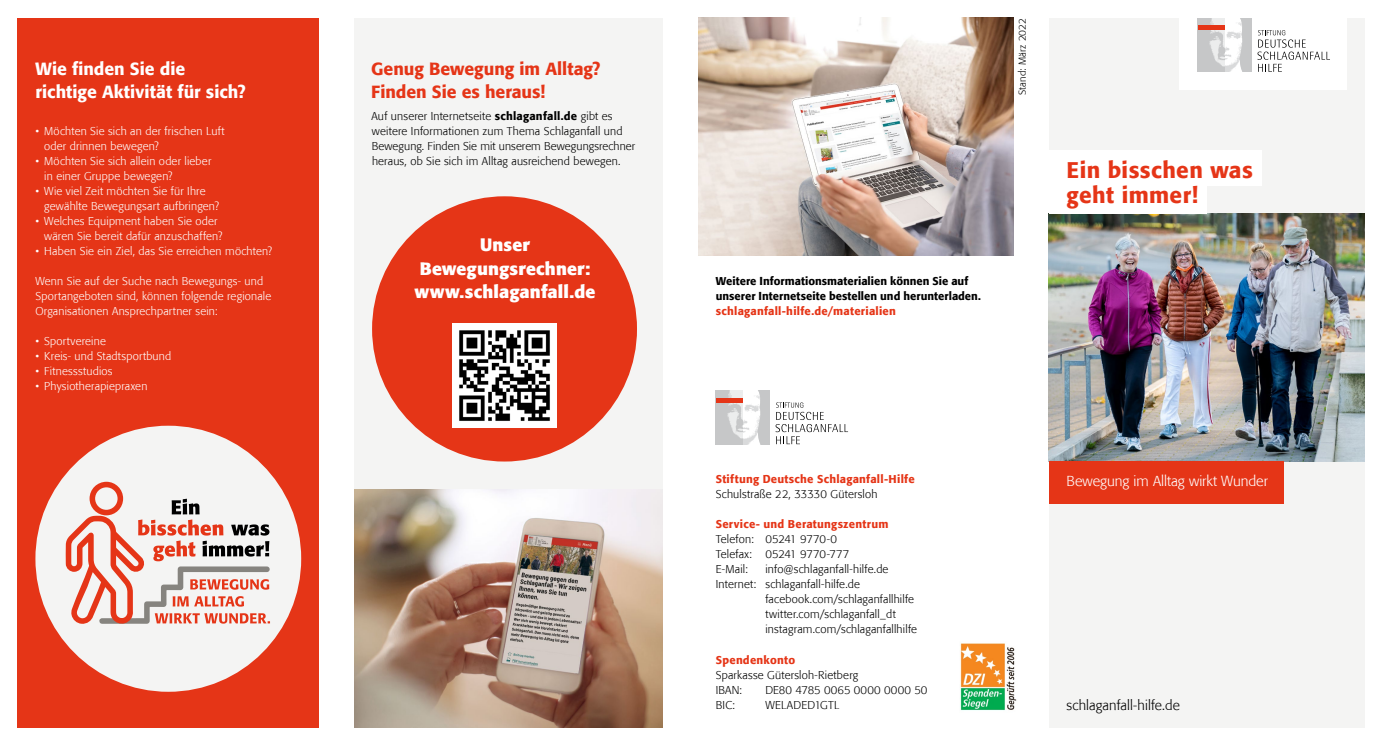
<style>
.page{position:relative;width:1382px;height:745px;background:#fff}
.page>*{position:absolute;margin:0;border:0;box-sizing:border-box;transform-origin:0 0}
.t1{font:500 22.5px/25px "Formata";letter-spacing:.02em;color:#e53517}
.t2{font:700 17.62px/23.4px "Formata";letter-spacing:.005em;color:#fff;text-align:center}
.t3{font:500 17.5px/22.5px "Formata";color:#e53517}
.t4{font:500 17.5px/22.5px "Formata";color:#fff}
.t5{font:300 14.38px "Formata";letter-spacing:-.005em;color:#fff}
.t6{font:300 13.75px "Formata";letter-spacing:.005em;color:#000}
.t7{font:300 11.25px/15px "Formata";letter-spacing:.015em;color:#000}
.t8{font:300 11.25px/15px "Formata";letter-spacing:.015em;color:#fff}
.t9{font:500 11.25px "Formata";letter-spacing:.02em;color:#e53517}
.t10{font:500 11.25px/15px "Formata";letter-spacing:.005em;color:#000}
.t11{font:300 10px "Formata";letter-spacing:.02em;color:#000}
.s1{font-weight:500}
</style>
<div class="page">
<img style="left:960px;top:643px;width:57px;height:68px">
<img style="left:698px;top:18px;width:315px;height:237px">
<svg style="left:743px;top:390px;width:26px;height:54px"></svg>
<img style="left:716px;top:390px;width:27px;height:54px">
<svg style="left:776px;top:402px;width:72px;height:42px"></svg>
<hr style="left:716px;top:398px;width:27px;height:4px;background:#e53517">
<div style="left:1049px;top:18px;width:315px;height:708px;background:#f4f4f3"></div>
<div style="left:1179px;top:0;width:167px;height:89px;background:#fff"></div>
<svg style="left:1225px;top:18px;width:26px;height:54px"></svg>
<img style="left:1198px;top:18px;width:27px;height:54px">
<svg style="left:1257px;top:30px;width:73px;height:42px"></svg>
<hr style="left:1198px;top:26px;width:27px;height:4px;background:#e53517">
<img style="left:1049px;top:213px;width:315px;height:248px">
<div style="left:1049px;top:151px;width:212px;height:35px;background:#fff"></div>
<div style="left:1049px;top:179px;width:157px;height:34px;background:#fff"></div>
<div style="left:1049px;top:461px;width:234px;height:43px;background:#e53517"></div>
<div style="left:354px;top:18px;width:309px;height:471px;background:#f4f4f3"></div>
<div style="left:372px;top:196px;width:265px;height:265px;background:#e53517;border-radius:50%"></div>
<img style="left:453px;top:324px;width:103px;height:103px">
<div style="left:18px;top:18px;width:301px;height:708px;background:#e53517"></div>
<div style="left:35px;top:425px;width:266px;height:266px;background:#f4f4f3;border-radius:50%"></div>
<svg style="left:66px;top:481px;width:204px;height:143px"></svg>
<img style="left:354px;top:489px;width:309px;height:237px">
<h3 class="t4" style="left:35px;top:57px;width:212px">Wie finden Sie die richtige Aktivität für sich?</h3>
<p class="t8" style="left:44px;top:124px;width:182px;text-indent:-9px">• Möchten Sie sich an der frischen Luft oder drinnen bewegen?</p>
<p class="t8" style="left:44px;top:154px;width:169px;text-indent:-9px">• Möchten Sie sich allein oder lieber in einer Gruppe bewegen?</p>
<p class="t8" style="left:44px;top:184px;width:176px;text-indent:-9px">• Wie viel Zeit möchten Sie für Ihre gewählte Bewegungsart aufbringen?</p>
<p class="t8" style="left:44px;top:214px;width:180px;text-indent:-9px">• Welches Equipment haben Sie oder wären Sie bereit dafür anzuschaffen?</p>
<p class="t8" style="left:35px;top:244px;width:238px">• Haben Sie ein Ziel, das Sie erreichen möchten?</p>
<p class="t8" style="left:35px;top:274px;width:237px">Wenn Sie auf der Suche nach Bewegungs- und<br>Sportangeboten sind, können folgende regionale<br>Organisationen Ansprechpartner sein:</p>
<p class="t8" style="left:35px;top:334px;width:72px">• Sportvereine</p>
<p class="t8" style="left:35px;top:349px;width:137px">• Kreis- und Stadtsportbund</p>
<p class="t8" style="left:35px;top:364px;width:79px">• Fitnessstudios</p>
<p class="t8" style="left:35px;top:379px;width:114px">• Physiotherapiepraxen</p>
<h3 class="t3" style="left:371px;top:57px;width:231px">Genug Bewegung im Alltag?<br>Finden Sie es heraus!</h3>
<p class="t7" style="left:371px;top:109px;width:265px">Auf unserer Internetseite <span class="s1">schlaganfall.de</span> gibt es weitere Informationen zum Thema Schlaganfall und Bewegung. Finden Sie mit unserem Bewegungsrechner heraus, ob Sie sich im Alltag ausreichend bewegen.</p>
<h2 class="t2" style="left:414px;top:233px;width:182px">Unser<br>Bewegungsrechner: www.schlaganfall.de</h2>
<p class="t11" style="left:1016px;top:95px;width:79px;rotate:-90deg">Stand: März 2022</p>
<p class="t10" style="left:716px;top:273px;width:267px">Weitere Informationsmaterialien können Sie auf unserer Internetseite bestellen und herunterladen.</p>
<p class="t9" style="left:716px;top:304px;width:182px">schlaganfall-hilfe.de/materialien</p>
<h1 class="t1" style="left:1067px;top:157px;width:188px">Ein bisschen was geht immer!</h1>
<p class="t9" style="left:716px;top:472px;width:200px">Stiftung Deutsche Schlaganfall-Hilfe</p>
<p class="t7" style="left:716px;top:486px;width:163px">Schulstraße 22, 33330 Gütersloh</p>
<p class="t9" style="left:716px;top:517px;width:174px">Service- und Beratungszentrum</p>
<p class="t7" style="left:716px;top:531px;width:135px">Telefon: 05241 9770-0<br>Telefax: 05241 9770-777<br>E-Mail:</p>
<p class="t7" style="left:765px;top:561px;width:125px">info@schlaganfall-hilfe.de</p>
<p class="t7" style="left:716px;top:576px;width:146px">Internet: schlaganfall-hilfe.de</p>
<p class="t7" style="left:765px;top:591px;width:150px">facebook.com/schlaganfallhilfe</p>
<p class="t7" style="left:765px;top:606px;width:132px">twitter.com/schlaganfall_dt</p>
<p class="t7" style="left:765px;top:621px;width:153px">instagram.com/schlaganfallhilfe</p>
<p class="t9" style="left:716px;top:652px;width:81px">Spendenkonto</p>
<p class="t7" style="left:716px;top:666px;width:144px">Sparkasse Gütersloh-Rietberg<br>IBAN:</p>
<p class="t7" style="left:765px;top:681px;width:164px">DE80 4785 0065 0000 0000 50</p>
<p class="t7" style="left:716px;top:696px;width:21px">BIC:</p>
<p class="t7" style="left:765px;top:696px;width:75px">WELADED1GTL</p>
<p class="t5" style="left:1067px;top:472px;width:203px">Bewegung im Alltag wirkt Wunder</p>
<p class="t6" style="left:1067px;top:696px;width:115px">schlaganfall-hilfe.de</p>
</div>
